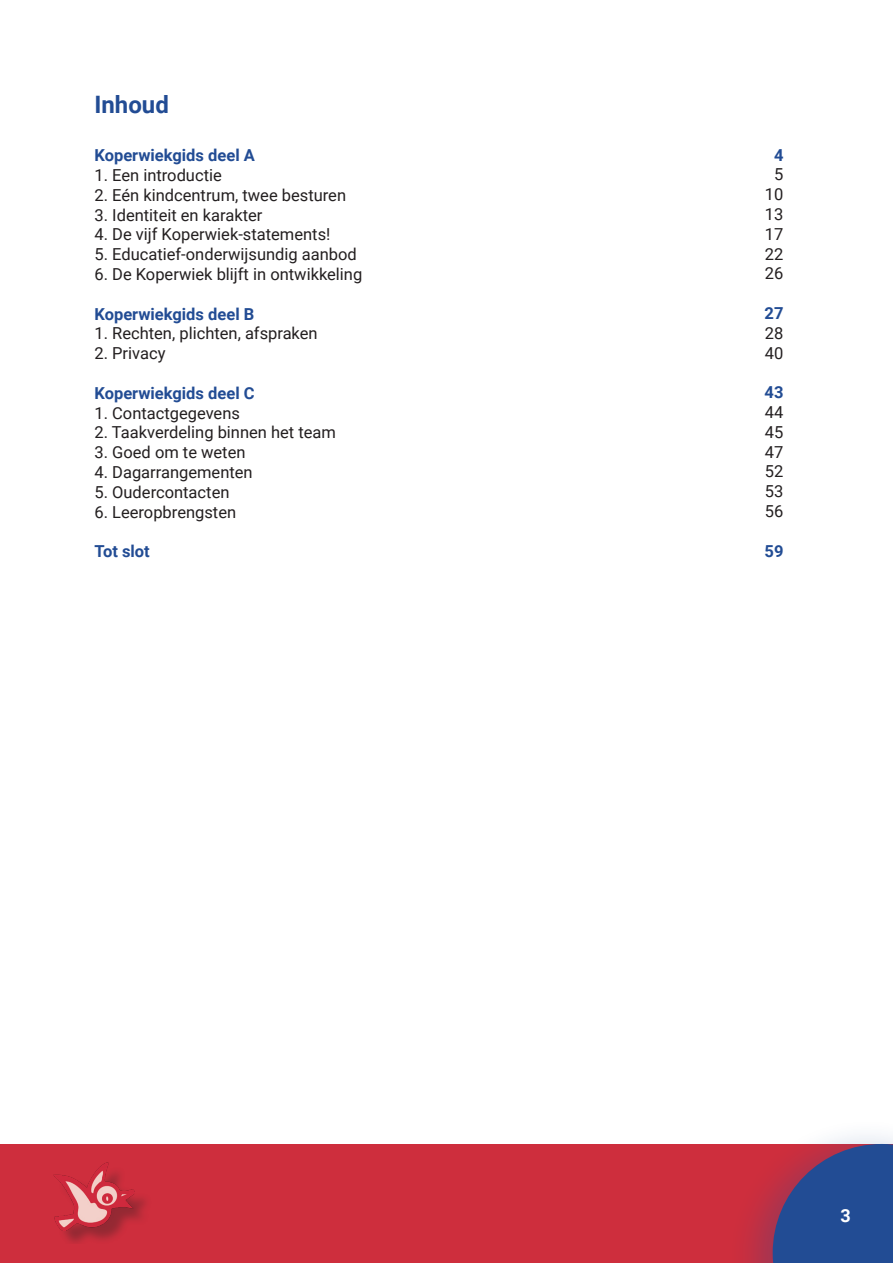
<style>
.page{position:relative;width:893px;height:1263px;background:#fff}
.page>*{position:absolute;margin:0;border:0;box-sizing:border-box;transform-origin:0 0}
.Koperiek_Hoofdstuk_T{font:700 24px "Roboto";color:#224c94}
.t1{font:700 18px "Roboto";color:#fff}
.depricated{font:16.5px "Roboto";color:#231f20}
.depricated-2{font:700 16.5px "Roboto";color:#224c94}
.Koperwiek_Paragraag{font:16.5px "Roboto";color:#231f20}
.Paragraph_Style_2{font:700 16.5px "Roboto";color:#224c94}
.Koperwiek_subhoofdst{font:700 16.5px "Roboto";color:#224c94}
</style>
<div class="page">
<div style="left:0;top:1144px;width:893px;height:119px;background:#ce2e3d"></div>
<div style="left:728px;top:1118px;width:165px;height:145px;background:#224c94;opacity:.27"></div>
<svg style="left:773px;top:1144px;width:120px;height:119px;background:#3e4685"></svg>
<div style="left:58px;top:1165px;width:95px;height:79px;background:#231f20;opacity:.34"></div>
<img style="left:54px;top:1162px;width:81px;height:68px">
<p class="Koperiek_Hoofdstuk_T" style="left:94px;top:87px;width:76px">Inhoud</p>
<p class="Paragraph_Style_2" style="left:94px;top:144px;width:162px">Koperwiekgids deel A</p>
<p class="depricated" style="left:94px;top:163px;width:129px">1. Een introductie</p>
<p class="depricated" style="left:94px;top:183px;width:253px">2. Eén kindcentrum, twee besturen</p>
<p class="depricated" style="left:94px;top:203px;width:169px">3. Identiteit en karakter</p>
<p class="depricated" style="left:94px;top:223px;width:237px">4. De vijf Koperwiek-statements!</p>
<p class="depricated" style="left:94px;top:243px;width:264px">5. Educatief-onderwijsundig aanbod</p>
<p class="depricated" style="left:94px;top:262px;width:269px">6. De Koperwiek blijft in ontwikkeling</p>
<p class="depricated-2" style="left:94px;top:302px;width:161px">Koperwiekgids deel B</p>
<p class="depricated" style="left:94px;top:322px;width:225px">1. Rechten, plichten, afspraken</p>
<p class="depricated" style="left:94px;top:342px;width:72px">2. Privacy</p>
<p class="depricated-2" style="left:94px;top:381px;width:162px">Koperwiekgids deel C</p>
<p class="depricated" style="left:94px;top:401px;width:147px">1. Contactgegevens</p>
<p class="depricated" style="left:94px;top:421px;width:243px">2. Taakverdeling binnen het team</p>
<p class="depricated" style="left:94px;top:441px;width:153px">3. Goed om te weten</p>
<p class="depricated" style="left:94px;top:460px;width:160px">4. Dagarrangementen</p>
<p class="depricated" style="left:94px;top:480px;width:137px">5. Oudercontacten</p>
<p class="depricated" style="left:94px;top:500px;width:143px">6. Leeropbrengsten</p>
<p class="depricated-2" style="left:94px;top:540px;width:57px">Tot slot</p>
<p class="Koperwiek_subhoofdst" style="left:774px;top:143px;width:11px">4</p>
<p class="Koperwiek_Paragraag" style="left:774px;top:163px;width:11px">5</p>
<p class="Koperwiek_Paragraag" style="left:765px;top:183px;width:20px">10</p>
<p class="Koperwiek_Paragraag" style="left:765px;top:202px;width:20px">13</p>
<p class="Koperwiek_Paragraag" style="left:765px;top:222px;width:20px">17</p>
<p class="Koperwiek_Paragraag" style="left:765px;top:242px;width:20px">22</p>
<p class="Koperwiek_Paragraag" style="left:765px;top:262px;width:20px">26</p>
<p class="Koperwiek_subhoofdst" style="left:764px;top:301px;width:20px">27</p>
<p class="Koperwiek_Paragraag" style="left:765px;top:321px;width:20px">28</p>
<p class="Koperwiek_Paragraag" style="left:765px;top:341px;width:20px">40</p>
<p class="Koperwiek_subhoofdst" style="left:764px;top:381px;width:20px">43</p>
<p class="Koperwiek_Paragraag" style="left:765px;top:400px;width:20px">44</p>
<p class="Koperwiek_Paragraag" style="left:765px;top:420px;width:20px">45</p>
<p class="Koperwiek_Paragraag" style="left:765px;top:440px;width:20px">47</p>
<p class="Koperwiek_Paragraag" style="left:765px;top:460px;width:20px">52</p>
<p class="Koperwiek_Paragraag" style="left:765px;top:480px;width:20px">53</p>
<p class="Koperwiek_Paragraag" style="left:765px;top:499px;width:20px">56</p>
<p class="Koperwiek_subhoofdst" style="left:764px;top:539px;width:20px">59</p>
<p class="t1" style="left:840px;top:1203px;width:12px">3</p>
</div>
